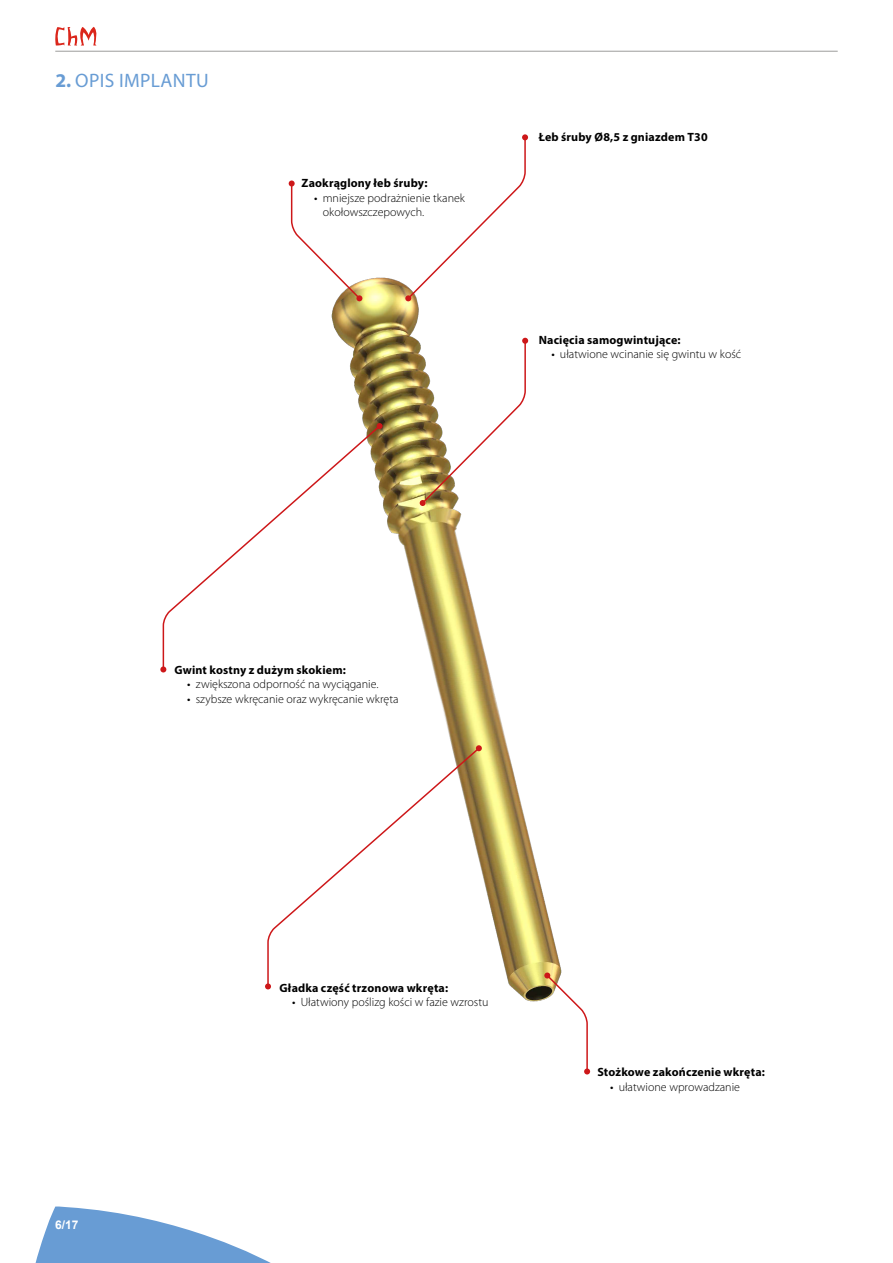
<style>
.page{position:relative;width:893px;height:1263px;background:#fff}
.page>*{position:absolute;margin:0;border:0;box-sizing:border-box;transform-origin:0 0}
.t1{font:19.5px "Myriad Pro";letter-spacing:.02em;color:#689cd4}
.t2{font:300 12px/14.4px "Myriad Pro";color:#000}
.t3{font:700 12px "Myriad Pro";letter-spacing:.015em;color:#000}
.t4{font:700 12px "Arial";color:#fff}
.s1{font-weight:700}
.s2{font-weight:400}
</style>
<div class="page">
<svg style="left:35px;top:1206px;width:236px;height:57px"></svg>
<svg style="left:55px;top:27px;width:41px;height:19px"></svg>
<hr style="left:55px;top:51px;width:783px;height:1px;background:#9d9d9c">
<img style="left:331px;top:278px;width:231px;height:723px">
<svg style="left:162px;top:424px;width:220px;height:247px"></svg>
<svg style="left:160px;top:666px;width:6px;height:6px"></svg>
<svg style="left:377px;top:423px;width:6px;height:6px"></svg>
<svg style="left:267px;top:746px;width:214px;height:242px"></svg>
<svg style="left:265px;top:983px;width:6px;height:6px"></svg>
<svg style="left:476px;top:745px;width:6px;height:6px"></svg>
<svg style="left:289px;top:180px;width:73px;height:121px"></svg>
<svg style="left:405px;top:134px;width:123px;height:167px"></svg>
<svg style="left:420px;top:338px;width:108px;height:168px"></svg>
<svg style="left:544px;top:972px;width:46px;height:102px"></svg>
<h1 class="t1" style="left:55px;top:68px;width:155px"><span class="s1">2.</span> OPIS IMPLANTU</h1>
<p class="t3" style="left:302px;top:175px;width:127px">Zaokrąglony łeb śruby:</p>
<p class="t2" style="left:323px;top:190px;width:144px;text-indent:-9px"><span class="s2">•</span> mniejsze podrażnienie tkanek okołowszczepowych.</p>
<p class="t3" style="left:539px;top:129px;width:170px">Łeb śruby Ø8,5 z gniazdem T30</p>
<p class="t3" style="left:539px;top:332px;width:143px">Nacięcia samogwintujące:</p>
<p class="t2" style="left:551px;top:347px;width:191px"><span class="s2">•</span> ułatwione wcinanie się gwintu w kość</p>
<p class="t3" style="left:174px;top:662px;width:173px">Gwint kostny z dużym skokiem:</p>
<p class="t2" style="left:187px;top:677px;width:193px"><span class="s2">•</span> zwiększona odporność na wyciąganie.</p>
<p class="t2" style="left:187px;top:691px;width:213px"><span class="s2">•</span> szybsze wkręcanie oraz wykręcanie wkręta</p>
<p class="t4" style="left:55px;top:1216px;width:25px">6/17</p>
<p class="t3" style="left:279px;top:980px;width:170px">Gładka część trzonowa wkręta:</p>
<p class="t2" style="left:292px;top:995px;width:198px"><span class="s2">•</span> Ułatwiony poślizg kości w fazie wzrostu</p>
<p class="t3" style="left:597px;top:1064px;width:169px">Stożkowe zakończenie wkręta:</p>
<p class="t2" style="left:610px;top:1079px;width:131px"><span class="s2">•</span> ułatwione wprowadzanie</p>
</div>
